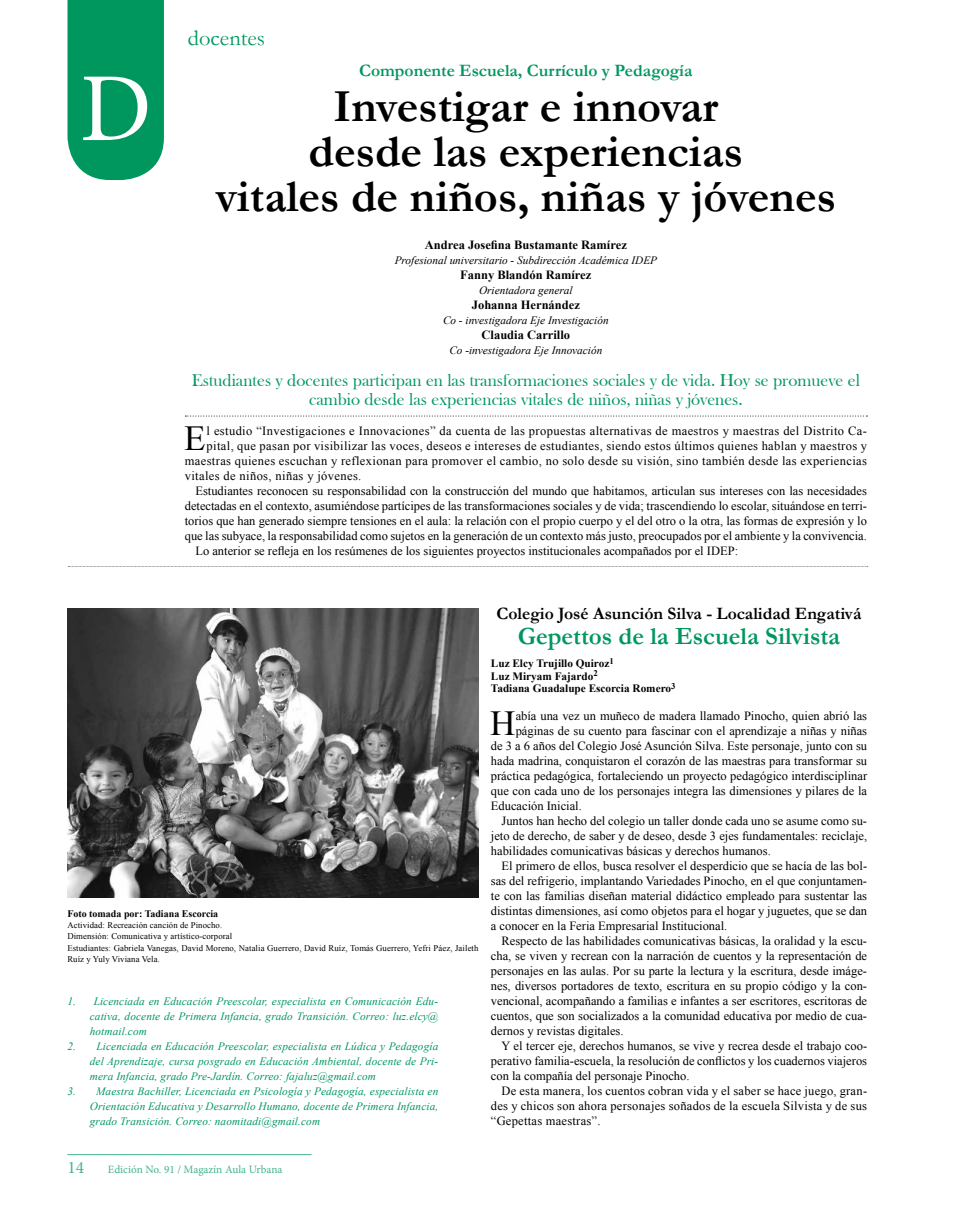
<style>
.page{position:relative;width:957px;height:1205px;background:#fff}
.page>*{position:absolute;margin:0;border:0;box-sizing:border-box;transform-origin:0 0}
.t1{font:97.5px "Minion Pro";color:#fff}
.t2{font:700 46.25px/45px "Garamond";color:#000;text-align:center}
.t3{font:35.12px "Times New Roman";color:#000}
.t4{font:700 25px "Garamond";color:#00975f}
.t5{font:22.5px "Garamond";color:#00975f}
.t6{font:17.5px/18.8px "Bask Old Face";color:#00975f;text-align:center}
.t7{font:700 17.5px "Garamond";color:#000}
.t8{font:700 17.5px "Garamond";color:#00975f}
.t9{font:17.5px "Minion Pro";color:#43b38d}
.t10{font:12.5px "Times New Roman";color:#000}
.t11{font:12.5px "Times New Roman";letter-spacing:.03em;color:#000}
.t12{font:12.5px "Times New Roman";letter-spacing:.02em;color:#000}
.t13{font:700 12.5px "Times New Roman";color:#000}
.t14{font:italic 11.25px/15px "Times New Roman";letter-spacing:.01em;color:#00975f;text-align:justify}
.t15{font:italic 11.25px "Times New Roman";color:#000}
.t16{font:700 11.25px/12.5px "Times New Roman";color:#000}
.t17{font:11.25px "Minion Pro";color:#43b38d}
.t18{font:700 10px "Times New Roman";color:#000}
.t19{font:8.75px/11.2px "Times New Roman";letter-spacing:.01em;color:#000}
</style>
<div class="page">
<hr style="left:67px;top:1154px;width:244px;height:1px;background:#43b38d">
<img style="left:68px;top:608px;width:410px;height:289px">
<svg style="left:68px;top:566px;width:800px;height:1px"></svg>
<svg style="left:185px;top:415px;width:682px;height:2px"></svg>
<div style="left:67px;top:0;width:97px;height:180px;background:#00975f"></div>
<h1 class="t1" style="left:80px;top:44px;width:73px">D</h1>
<h3 class="t5" style="left:188px;top:25px;width:79px">docentes</h3>
<h3 class="t8" style="left:359px;top:61px;width:335px">Componente Escuela, Currículo y Pedagogía</h3>
<h2 class="t2" style="left:216px;top:85px;width:622px">Investigar e innovar<br>desde las experiencias<br>vitales de niños, niñas y jóvenes</h2>
<p class="t13" style="left:425px;top:237px;width:203px">Andrea Josefina Bustamante Ramírez</p>
<p class="t15" style="left:395px;top:253px;width:264px">Profesional universitario - Subdirección Académica IDEP</p>
<p class="t13" style="left:460px;top:267px;width:133px">Fanny Blandón Ramírez</p>
<p class="t15" style="left:479px;top:283px;width:95px">Orientadora general</p>
<p class="t13" style="left:472px;top:297px;width:109px">Johanna Hernández</p>
<p class="t15" style="left:443px;top:313px;width:167px">Co - investigadora Eje Investigación</p>
<p class="t13" style="left:481px;top:327px;width:90px">Claudia Carrillo</p>
<p class="t15" style="left:449px;top:343px;width:154px">Co -investigadora Eje Innovación</p>
<h3 class="t6" style="left:192px;top:372px;width:669px">Estudiantes y docentes participan en las transformaciones sociales y de vida. Hoy se promueve el cambio desde las experiencias vitales de niños, niñas y jóvenes.</h3>
<h3 class="t3" style="left:184px;top:419px;width:23px">E</h3>
<p class="t11" style="left:207px;top:424px;width:662px">l estudio “Investigaciones e Innovaciones” da cuenta de las propuestas alternativas de maestros y maestras del Distrito Ca-</p>
<p class="t11" style="left:207px;top:439px;width:662px">pital, que pasan por visibilizar las voces, deseos e intereses de estudiantes, siendo estos últimos quienes hablan y maestros y</p>
<p class="t11" style="left:185px;top:454px;width:684px">maestras quienes escuchan y reflexionan para promover el cambio, no solo desde su visión, sino también desde las experiencias</p>
<p class="t11" style="left:185px;top:469px;width:178px">vitales de niños, niñas y jóvenes.</p>
<p class="t10" style="left:195px;top:484px;width:673px">Estudiantes reconocen su responsabilidad con la construcción del mundo que habitamos, articulan sus intereses con las necesidades</p>
<p class="t10" style="left:185px;top:499px;width:683px">detectadas en el contexto, asumiéndose partícipes de las transformaciones sociales y de vida; trascendiendo lo escolar, situándose en terri-</p>
<p class="t10" style="left:185px;top:514px;width:683px">torios que han generado siempre tensiones en el aula: la relación con el propio cuerpo y el del otro o la otra, las formas de expresión y lo</p>
<p class="t10" style="left:185px;top:529px;width:684px">que las subyace, la responsabilidad como sujetos en la generación de un contexto más justo, preocupados por el ambiente y la convivencia.</p>
<p class="t10" style="left:195px;top:544px;width:544px">Lo anterior se refleja en los resúmenes de los siguientes proyectos institucionales acompañados por el IDEP:</p>
<p class="t18" style="left:67px;top:908px;width:152px">Foto tomada por: Tadiana Escorcia</p>
<p class="t19" style="left:67px;top:919px;width:413px">Actividad: Recreación canción de Pinocho.<br>Dimensión: Comunicativa y artístico-corporal<br>Estudiantes: Gabriela Vanegas, David Moreno, Natalia Guerrero, David Ruíz, Tomás Guerrero, Yefri Páez, Jaileth Ruíz y Yuly Viviana Vela.</p>
<p class="t14" style="left:90px;top:994px;width:350px;text-indent:-22px">1. Licenciada en Educación Preescolar, especialista en Comunicación Edu&shy;cativa, docente de Primera Infancia, grado Transición. Correo: luz.elcy@ hotmail.com</p>
<p class="t14" style="left:90px;top:1039px;width:350px;text-indent:-22px">2. Licenciada en Educación Preescolar, especialista en Lúdica y Pedagogía del Aprendizaje, cursa posgrado en Educación Ambiental, docente de Pri&shy;mera Infancia, grado Pre-Jardín. Correo: fajaluz@gmail.com</p>
<p class="t14" style="left:90px;top:1084px;width:350px;text-indent:-22px">3. Maestra Bachiller, Licenciada en Psicología y Pedagogía, especialista en Orientación Educativa y Desarrollo Humano, docente de Primera Infancia, grado Transición. Correo: naomitadi@gmail.com</p>
<h3 class="t7" style="left:496px;top:604px;width:366px">Colegio José Asunción Silva - Localidad Engativá</h3>
<h3 class="t4" style="left:518px;top:623px;width:324px">Gepettos de la Escuela Silvista</h3>
<p class="t16" style="left:491px;top:657px;width:186px">Luz Elcy Trujillo Quiroz<sup>1<br></sup>Luz Miryam Fajardo<sup>2<br></sup>Tadiana Guadalupe Escorcia Romero<sup>3</sup></p>
<h3 class="t3" style="left:490px;top:704px;width:27px">H</h3>
<p class="t10" style="left:516px;top:709px;width:353px">abía una vez un muñeco de madera llamado Pinocho, quien abrió las</p>
<p class="t10" style="left:516px;top:724px;width:353px">páginas de su cuento para fascinar con el aprendizaje a niñas y niñas</p>
<p class="t10" style="left:491px;top:739px;width:378px">de 3 a 6 años del Colegio José Asunción Silva. Este personaje, junto con su</p>
<p class="t10" style="left:491px;top:754px;width:378px">hada madrina, conquistaron el corazón de las maestras para transformar su</p>
<p class="t10" style="left:491px;top:769px;width:378px">práctica pedagógica, fortaleciendo un proyecto pedagógico interdisciplinar</p>
<p class="t10" style="left:491px;top:784px;width:378px">que con cada uno de los personajes integra las dimensiones y pilares de la</p>
<p class="t10" style="left:491px;top:799px;width:92px">Educación Inicial.</p>
<p class="t10" style="left:501px;top:814px;width:367px">Juntos han hecho del colegio un taller donde cada uno se asume como su-</p>
<p class="t10" style="left:491px;top:829px;width:378px">jeto de derecho, de saber y de deseo, desde 3 ejes fundamentales: reciclaje,</p>
<p class="t10" style="left:491px;top:844px;width:281px">habilidades comunicativas básicas y derechos humanos.</p>
<p class="t10" style="left:501px;top:859px;width:367px">El primero de ellos, busca resolver el desperdicio que se hacía de las bol-</p>
<p class="t10" style="left:491px;top:874px;width:378px">sas del refrigerio, implantando Variedades Pinocho, en el que conjuntamen-</p>
<p class="t10" style="left:491px;top:889px;width:378px">te con las familias diseñan material didáctico empleado para sustentar las</p>
<p class="t10" style="left:491px;top:904px;width:378px">distintas dimensiones, así como objetos para el hogar y juguetes, que se dan</p>
<p class="t10" style="left:491px;top:919px;width:238px">a conocer en la Feria Empresarial Institucional.</p>
<p class="t10" style="left:501px;top:934px;width:367px">Respecto de las habilidades comunicativas básicas, la oralidad y la escu-</p>
<p class="t10" style="left:491px;top:949px;width:378px">cha, se viven y recrean con la narración de cuentos y la representación de</p>
<p class="t10" style="left:491px;top:964px;width:378px">personajes en las aulas. Por su parte la lectura y la escritura, desde imáge-</p>
<p class="t10" style="left:491px;top:979px;width:378px">nes, diversos portadores de texto, escritura en su propio código y la con-</p>
<p class="t10" style="left:491px;top:994px;width:378px">vencional, acompañando a familias e infantes a ser escritores, escritoras de</p>
<p class="t10" style="left:491px;top:1009px;width:378px">cuentos, que son socializados a la comunidad educativa por medio de cua-</p>
<p class="t10" style="left:491px;top:1024px;width:134px">dernos y revistas digitales.</p>
<p class="t10" style="left:501px;top:1039px;width:367px">Y el tercer eje, derechos humanos, se vive y recrea desde el trabajo coo-</p>
<p class="t10" style="left:491px;top:1054px;width:378px">perativo familia-escuela, la resolución de conflictos y los cuadernos viajeros</p>
<p class="t10" style="left:491px;top:1069px;width:200px">con la compañía del personaje Pinocho.</p>
<p class="t12" style="left:501px;top:1084px;width:367px">De esta manera, los cuentos cobran vida y el saber se hace juego, gran-</p>
<p class="t12" style="left:491px;top:1099px;width:378px">des y chicos son ahora personajes soñados de la escuela Silvista y de sus</p>
<p class="t12" style="left:491px;top:1114px;width:111px">“Gepettas maestras”.</p>
<h3 class="t9" style="left:67px;top:1155px;width:18px">14</h3>
<p class="t17" style="left:108px;top:1161px;width:176px">Edición No. 91 / Magazín Aula Urbana</p>
</div>
